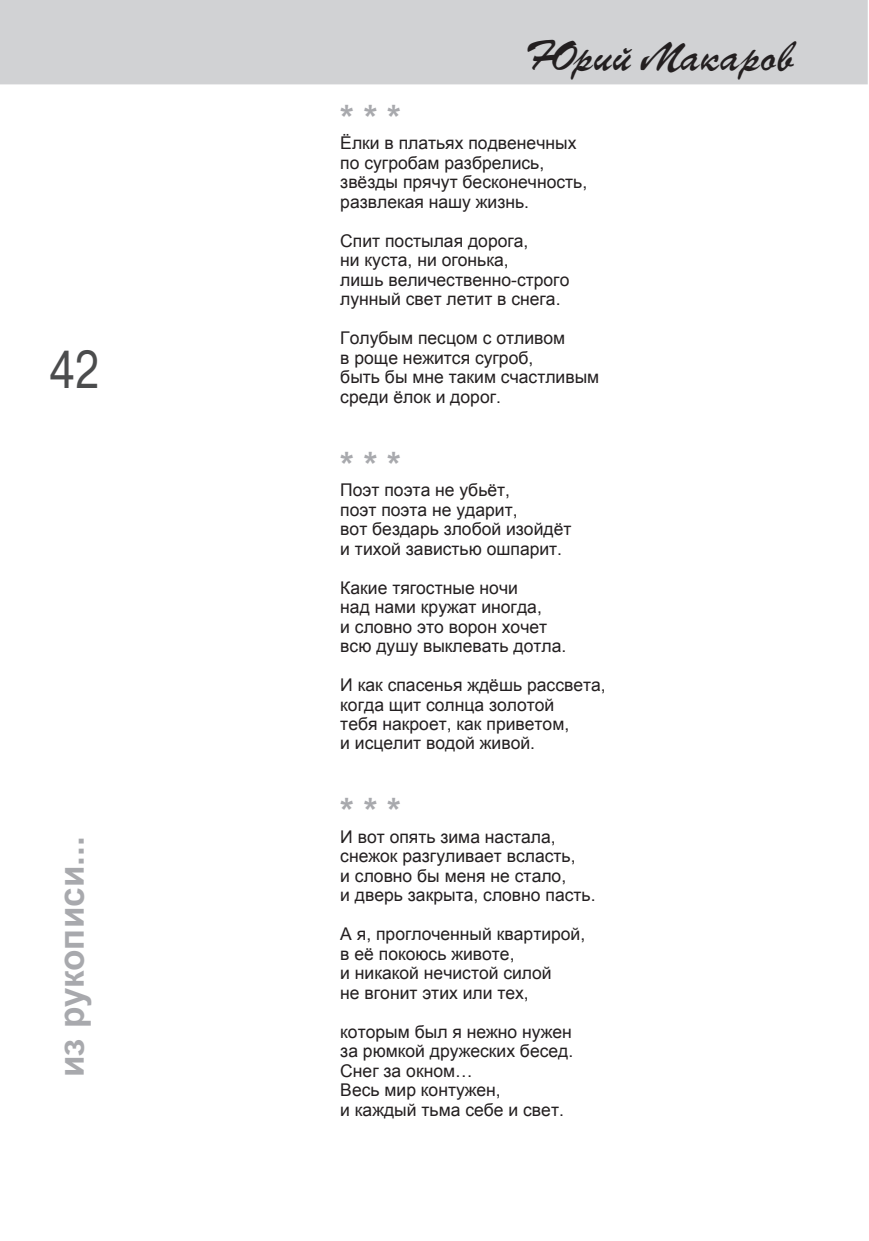
<style>
.page{position:relative;width:869px;height:1241px;background:#fff}
.page>*{position:absolute;margin:0;border:0;box-sizing:border-box;transform-origin:0 0}
.t1{font:49px "TT Arial";color:#4b4c4d;scale:.8 1}
.t2{font:42px "TT Parsec";color:#231f20}
.t3{font:700 35px "Arial";color:#a8a9ad}
.t4{font:17.5px/19.4px "Arial";color:#231f20}
</style>
<div class="page">
<div style="left:0;top:0;width:867px;height:84px;background:#d1d2d4"></div>
<h1 class="t1" style="left:49px;top:342px;width:64px">42</h1>
<h3 class="t3" style="left:52px;top:1076px;width:242px;rotate:-90deg">из рукописи...</h3>
<h2 class="t2" style="left:523px;top:32px;width:272px">Юрий Макаров</h2>
<h3 class="t3" style="left:340px;top:98px;width:62px">***</h3>
<p class="t4" style="left:340px;top:133px;width:248px">Ёлки в платьях подвенечных по сугробам разбрелись, звёзды прячут бесконечность, развлекая нашу жизнь.</p>
<p class="t4" style="left:340px;top:231px;width:230px">Спит постылая дорога,<br>ни куста, ни огонька,<br>лишь величественно-строго лунный свет летит в снега.</p>
<p class="t4" style="left:340px;top:328px;width:260px">Голубым песцом с отливом<br>в роще нежится сугроб,<br>быть бы мне таким счастливым среди ёлок и дорог.</p>
<h3 class="t3" style="left:340px;top:445px;width:62px">***</h3>
<p class="t4" style="left:340px;top:480px;width:232px">Поэт поэта не убьёт,<br>поэт поэта не ударит,<br>вот бездарь злобой изойдёт и тихой завистью ошпарит.</p>
<p class="t4" style="left:340px;top:577px;width:227px">Какие тягостные ночи<br>над нами кружат иногда,<br>и словно это ворон хочет всю душу выклевать дотла.</p>
<p class="t4" style="left:340px;top:675px;width:267px">И как спасенья ждёшь рассвета, когда щит солнца золотой<br>тебя накроет, как приветом,<br>и исцелит водой живой.</p>
<h3 class="t3" style="left:340px;top:791px;width:62px">***</h3>
<p class="t4" style="left:340px;top:827px;width:256px">И вот опять зима настала, снежок разгуливает всласть,<br>и словно бы меня не стало,<br>и дверь закрыта, словно пасть.</p>
<p class="t4" style="left:340px;top:924px;width:246px">А я, проглоченный квартирой, в её покоюсь животе,<br>и никакой нечистой силой<br>не вгонит этих или тех,</p>
<p class="t4" style="left:340px;top:1021px;width:234px">которым был я нежно нужен за рюмкой дружеских бесед.<br>Снег за окном…<br>Весь мир контужен,<br>и каждый тьма себе и свет.</p>
</div>
